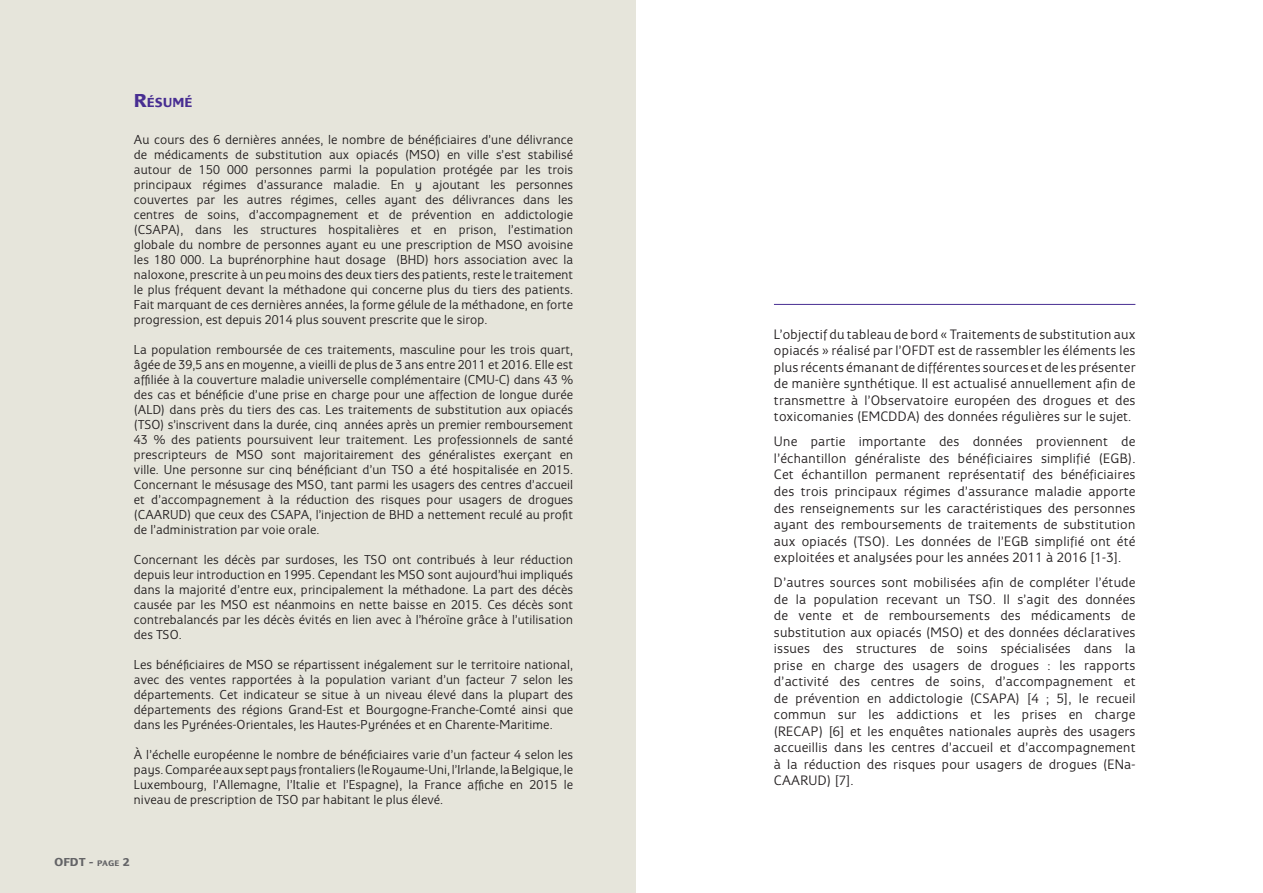
<style>
.page{position:relative;width:1263px;height:893px;background:#fff}
.page>*{position:absolute;margin:0;border:0;box-sizing:border-box;transform-origin:0 0}
.t1{font:14.25px/16.5px "Eurocrat";letter-spacing:.02em;color:#231f20;text-align:justify}
.t2{font:700 13.65px "Eurocrat";color:#482e92}
.t3{font:13.5px/15px "Eurocrat";letter-spacing:.01em;color:#231f20;text-align:justify}
.t4{font:700 12px "Eurocrat";color:#636366}
.s1{font-size:19.5px}
.s2{font-size:8.4px}
</style>
<div class="page">
<div style="left:0;top:0;width:636px;height:893px;background:#e6e5db"></div>
<hr style="left:774px;top:304px;width:361px;height:1px;background:#482e92">
<p class="t2" style="left:134px;top:94px;width:60px"><span class="s1">R</span>ÉSUMÉ</p>
<p class="t3" style="left:134px;top:132px;width:441px">Au cours des 6 dernières années, le nombre de bénéficiaires d’une délivrance de médicaments de substitution aux opiacés (MSO) en ville s’est stabilisé autour de 150 000 personnes parmi la population protégée par les trois principaux régimes d’assurance maladie. En y ajoutant les personnes couvertes par les autres régimes, celles ayant des délivrances dans les centres de soins, d’accompagnement et de prévention en addictologie (CSAPA), dans les structures hospitalières et en prison, l’estimation globale du nombre de personnes ayant eu une prescription de MSO avoisine les 180 000. La buprénorphine haut dosage (BHD) hors association avec la naloxone, prescrite à un peu moins des deux tiers des patients, reste le traitement le plus fréquent devant la méthadone qui concerne plus du tiers des patients.<br>Fait marquant de ces dernières années, la forme gélule de la méthadone, en forte progression, est depuis 2014 plus souvent prescrite que le sirop.</p>
<p class="t3" style="left:134px;top:342px;width:441px">La population remboursée de ces traitements, masculine pour les trois quart, âgée de 39,5 ans en moyenne, a vieilli de plus de 3 ans entre 2011 et 2016. Elle est affiliée à la couverture maladie universelle complémentaire (CMU-C) dans 43 % des cas et bénéficie d’une prise en charge pour une affection de longue durée (ALD) dans près du tiers des cas. Les traitements de substitution aux opiacés (TSO) s’inscrivent dans la durée, cinq années après un premier remboursement 43 % des patients poursuivent leur traitement. Les professionnels de santé prescripteurs de MSO sont majoritairement des généralistes exerçant en ville. Une personne sur cinq bénéficiant d’un TSO a été hospitalisée en 2015.<br>Concernant le mésusage des MSO, tant parmi les usagers des centres d’accueil et d’accompagnement à la réduction des risques pour usagers de drogues (CAARUD) que ceux des CSAPA, l’injection de BHD a nettement reculé au profit de l’administration par voie orale.</p>
<p class="t3" style="left:134px;top:552px;width:441px">Concernant les décès par surdoses, les TSO ont contribués à leur réduction depuis leur introduction en 1995. Cependant les MSO sont aujourd’hui impliqués dans la majorité d’entre eux, principalement la méthadone. La part des décès causée par les MSO est néanmoins en nette baisse en 2015. Ces décès sont contrebalancés par les décès évités en lien avec à l’héroïne grâce à l’utilisation des TSO.</p>
<p class="t3" style="left:134px;top:657px;width:441px">Les bénéficiaires de MSO se répartissent inégalement sur le territoire national, avec des ventes rapportées à la population variant d’un facteur 7 selon les départements. Cet indicateur se situe à un niveau élevé dans la plupart des départements des régions Grand-Est et Bourgogne-Franche-Comté ainsi que dans les Pyrénées-Orientales, les Hautes-Pyrénées et en Charente-Maritime.</p>
<p class="t3" style="left:134px;top:747px;width:441px">À l’échelle européenne le nombre de bénéficiaires varie d’un facteur 4 selon les pays. Comparée aux sept pays frontaliers (le Royaume-Uni, l’Irlande, la Belgique, le Luxembourg, l’Allemagne, l’Italie et l’Espagne), la France affiche en 2015 le niveau de prescription de TSO par habitant le plus élevé.</p>
<p class="t4" style="left:54px;top:855px;width:77px">OFDT - <span class="s2">PAGE</span> 2</p>
<p class="t1" style="left:774px;top:326px;width:363px">L’objectif du tableau de bord « Traitements de substitution aux opiacés » réalisé par l’OFDT est de rassembler les éléments les plus récents émanant de différentes sources et de les présenter de manière synthétique. Il est actualisé annuellement afin de transmettre à l’Observatoire européen des drogues et des toxicomanies (EMCDDA) des données régulières sur le sujet.</p>
<p class="t1" style="left:774px;top:433px;width:363px">Une partie importante des données proviennent de l’échantillon généraliste des bénéficiaires simplifié (EGB).<br>Cet échantillon permanent représentatif des bénéficiaires des trois principaux régimes d’assurance maladie apporte des renseignements sur les caractéristiques des personnes ayant des remboursements de traitements de substitution aux opiacés (TSO). Les données de l’EGB simplifié ont été exploitées et analysées pour les années 2011 à 2016 [1-3].</p>
<p class="t1" style="left:774px;top:574px;width:363px">D’autres sources sont mobilisées afin de compléter l’étude de la population recevant un TSO. Il s’agit des données de vente et de remboursements des médicaments de substitution aux opiacés (MSO) et des données déclaratives issues des structures de soins spécialisées dans la prise en charge des usagers de drogues : les rapports d’activité des centres de soins, d’accompagnement et de prévention en addictologie (CSAPA) [4 ; 5], le recueil commun sur les addictions et les prises en charge (RECAP) [6] et les enquêtes nationales auprès des usagers accueillis dans les centres d’accueil et d’accompagnement à la réduction des risques pour usagers de drogues (ENa-CAARUD) [7].</p>
</div>
